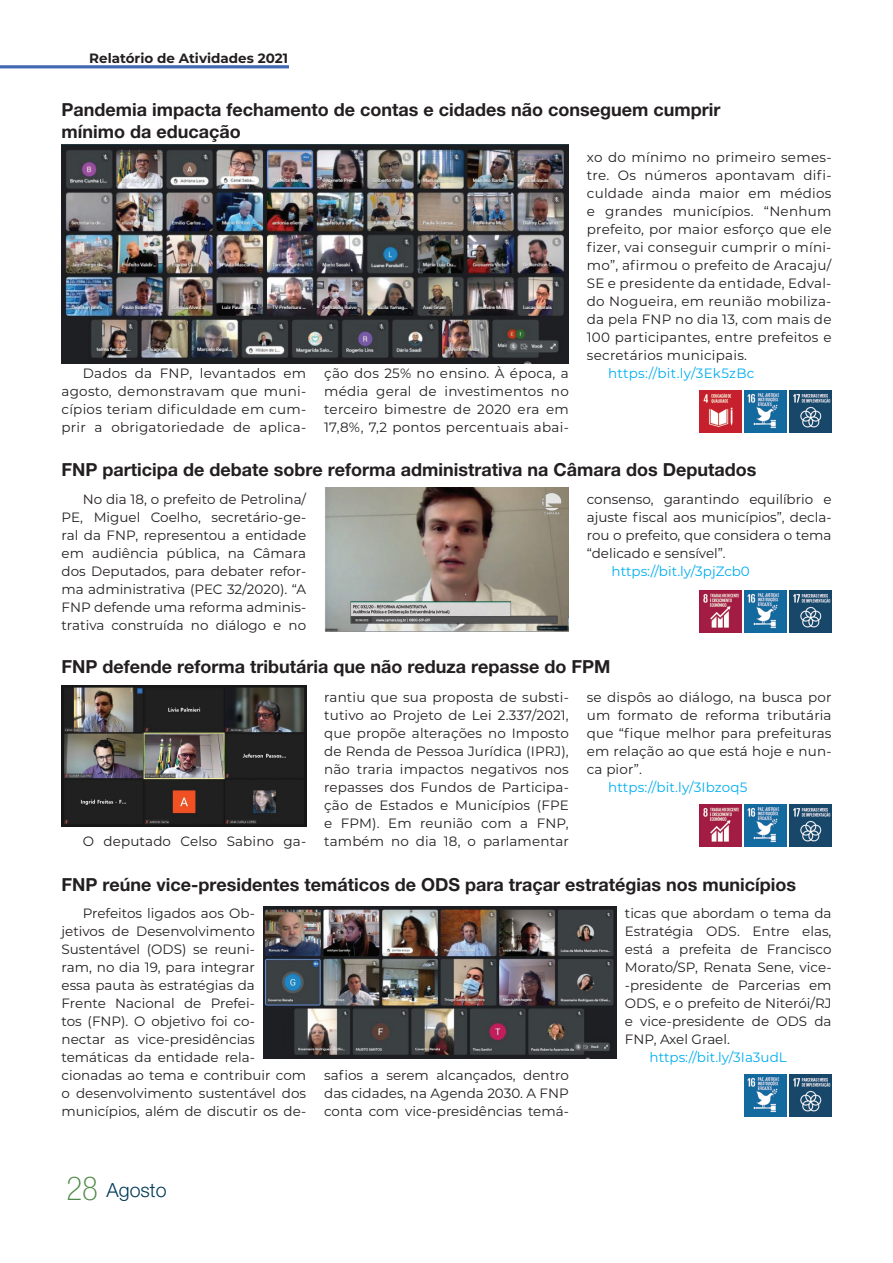
<style>
.page{position:relative;width:893px;height:1263px;background:#fff}
.page>*{position:absolute;margin:0;border:0;box-sizing:border-box;transform-origin:0 0}
.t1{font:100 condensed 33px "Helvetica Neue LT Std";color:#4f8947}
.t2{font:300 19.5px "Helvetica Neue LT Pro";color:#023a58}
.t3{font:700 18px/21.6px "Helvetica Neue LT Pro";color:#231f20}
.t4{font:13.5px/18px "Montserrat";color:#231f20;text-align:justify}
.t5{font:13.5px "Montserrat";color:#00aeef}
.t6{font:700 13.5px "Montserrat";color:#231f20}
.t7{font:13.5px "Montserrat";letter-spacing:.02em;color:#00aeef}
</style>
<div class="page">
<hr style="left:0;top:65px;width:289px;height:3px;background:#4269b1">
<img style="left:745px;top:591px;width:42px;height:42px">
<img style="left:789px;top:591px;width:42px;height:42px">
<img style="left:700px;top:591px;width:42px;height:42px">
<img style="left:745px;top:804px;width:42px;height:42px">
<img style="left:789px;top:804px;width:42px;height:42px">
<img style="left:700px;top:804px;width:42px;height:42px">
<img style="left:745px;top:1074px;width:42px;height:42px">
<img style="left:789px;top:1074px;width:42px;height:42px">
<img style="left:745px;top:390px;width:42px;height:42px">
<img style="left:789px;top:390px;width:42px;height:42px">
<img style="left:700px;top:390px;width:42px;height:42px">
<img style="left:62px;top:145px;width:507px;height:218px">
<img style="left:324px;top:488px;width:245px;height:143px">
<img style="left:62px;top:686px;width:244px;height:141px">
<img style="left:263px;top:906px;width:353px;height:153px">
<p class="t6" style="left:89px;top:48px;width:200px">Relatório de Atividades 2021</p>
<h3 class="t3" style="left:62px;top:99px;width:660px">Pandemia impacta fechamento de contas e cidades não conseguem cumprir mínimo da educação</h3>
<p class="t4" style="left:61px;top:364px;width:246px;text-indent:21px">Dados da FNP, levantados em agosto, demonstravam que muni&shy;cípios teriam dificuldade em cum&shy;prir a obrigatoriedade de aplica-</p>
<p class="t4" style="left:324px;top:364px;width:246px">ção dos 25% no ensino. À época, a média geral de investimentos no terceiro bimestre de 2020 era em 17,8%, 7,2 pontos percentuais abai-</p>
<p class="t4" style="left:587px;top:148px;width:246px">xo do mínimo no primeiro semes&shy;tre. Os números apontavam difi&shy;culdade ainda maior em médios e grandes municípios. “Nenhum prefeito, por maior esforço que ele fizer, vai conseguir cumprir o míni&shy;mo”, afirmou o prefeito de Aracaju/ SE e presidente da entidade, Edval&shy;do Nogueira, em reunião mobiliza&shy;da pela FNP no dia 13, com mais de 100 participantes, entre prefeitos e secretários municipais.</p>
<p class="t7" style="left:608px;top:364px;width:148px">https://bit.ly/3Ek5zBc</p>
<h3 class="t3" style="left:62px;top:458px;width:696px">FNP participa de debate sobre reforma administrativa na Câmara dos Deputados</h3>
<p class="t4" style="left:62px;top:490px;width:246px;text-indent:21px">No dia 18, o prefeito de Petrolina/ PE, Miguel Coelho, secretário-ge&shy;ral da FNP, representou a entidade em audiência pública, na Câmara dos Deputados, para debater refor&shy;ma administrativa (PEC 32/2020). “A FNP defende uma reforma adminis&shy;trativa construída no diálogo e no</p>
<p class="t4" style="left:587px;top:490px;width:246px">consenso, garantindo equilíbrio e ajuste fiscal aos municípios”, decla&shy;rou o prefeito, que considera o tema “delicado e sensível”.</p>
<p class="t5" style="left:612px;top:562px;width:140px">https://bit.ly/3pjZcb0</p>
<h3 class="t3" style="left:62px;top:656px;width:550px">FNP defende reforma tributária que não reduza repasse do FPM</h3>
<p class="t4" style="left:83px;top:832px;width:225px">O deputado Celso Sabino ga-</p>
<p class="t4" style="left:324px;top:688px;width:246px">rantiu que sua proposta de substi&shy;tutivo ao Projeto de Lei 2.337/2021, que propõe alterações no Imposto de Renda de Pessoa Jurídica (IPRJ), não traria impactos negativos nos repasses dos Fundos de Participa&shy;ção de Estados e Municípios (FPE e FPM). Em reunião com a FNP, também no dia 18, o parlamentar</p>
<p class="t4" style="left:587px;top:688px;width:246px">se dispôs ao diálogo, na busca por um formato de reforma tributária que “fique melhor para prefeituras em relação ao que está hoje e nun&shy;ca pior”.</p>
<p class="t5" style="left:608px;top:778px;width:141px">https://bit.ly/3Ibzoq5</p>
<h3 class="t3" style="left:62px;top:874px;width:736px">FNP reúne vice-presidentes temáticos de ODS para traçar estratégias nos municípios</h3>
<p class="t4" style="left:62px;top:904px;width:246px;text-align:left;text-indent:21px">Prefeitos ligados aos Ob-<br>jetivos de Desenvolvimento<br>Sustentável (ODS) se reuni-<br>ram, no dia 19, para integrar<br>essa pauta às estratégias da<br>Frente Nacional de Prefei-<br>tos (FNP). O objetivo foi co-<br>nectar as vice-presidências temáticas da entidade rela&shy;cionadas ao tema e contribuir com o desenvolvimento sustentável dos municípios, além de discutir os de-</p>
<p class="t4" style="left:324px;top:1065px;width:246px">safios a serem alcançados, dentro das cidades, na Agenda 2030. A FNP conta com vice-presidências temá-</p>
<h1 class="t1" style="left:66px;top:1170px;width:33px">28</h1>
<h2 class="t2" style="left:107px;top:1178px;width:61px">Agosto</h2>
<p class="t4" style="left:625px;top:903px;width:208px">ticas que abordam o tema da Estratégia ODS. Entre elas, está a prefeita de Francisco Morato/SP, Renata Sene, vice--presidente de Parcerias em ODS, e o prefeito de Niterói/RJ e vice-presidente de ODS da FNP, Axel Grael.</p>
<p class="t5" style="left:650px;top:1048px;width:139px">https://bit.ly/3Ia3udL</p>
</div>
